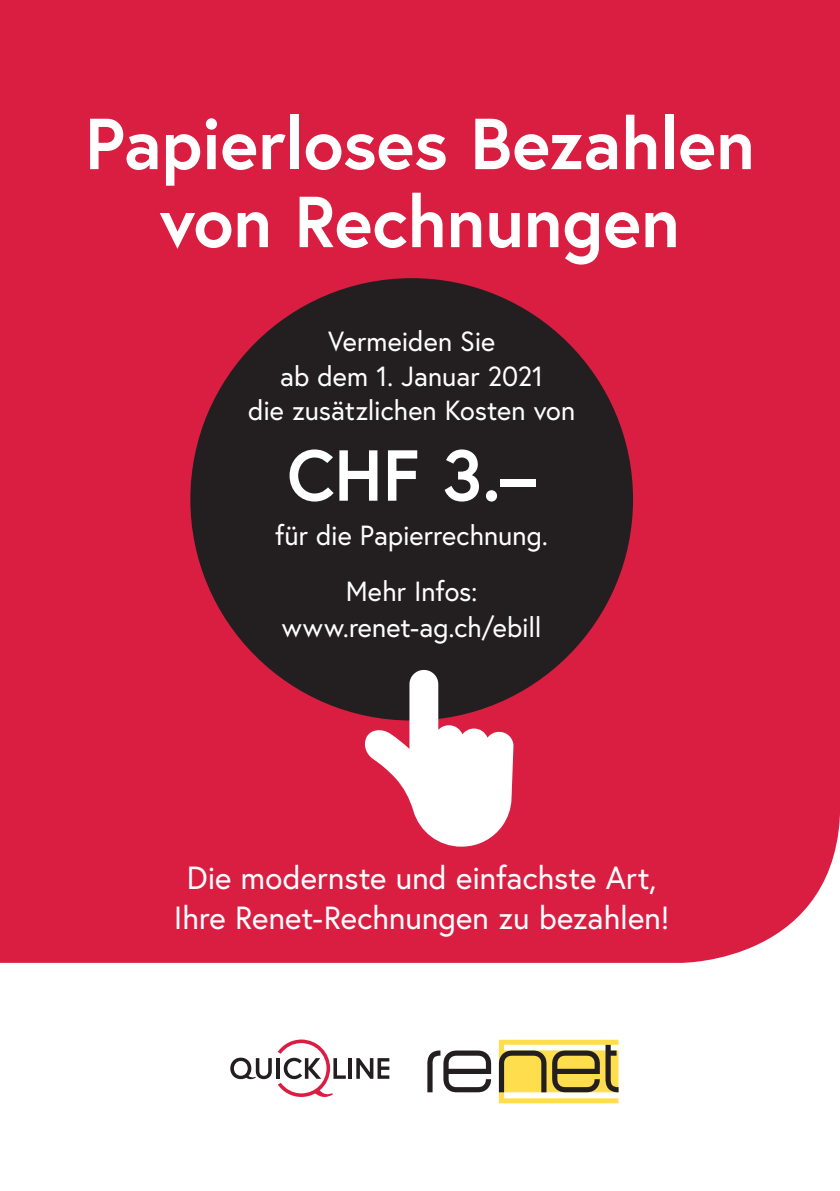
<style>
.page{position:relative;width:840px;height:1191px;background:#fff}
.page>*{position:absolute;margin:0;border:0;box-sizing:border-box;transform-origin:0 0}
.t1{font:700 72px/78px "Europa";letter-spacing:-.005em;color:#fff;text-align:center}
.t2{font:32px/40px "Europa";color:#fff;text-align:center}
.t3{font:27.6px/34.6px "Europa";color:#fff;text-align:center}
</style>
<div class="page">
<div style="left:0;top:0;width:839px;height:963px;background:#da1e42"></div>
<svg style="left:427px;top:1039px;width:191px;height:64px"></svg>
<hr style="left:348px;top:1058px;width:4px;height:20px;background:#231f20">
<svg style="left:356px;top:1058px;width:33px;height:20px"></svg>
<svg style="left:230px;top:1057px;width:41px;height:22px"></svg>
<hr style="left:276px;top:1058px;width:3px;height:20px;background:#231f20">
<svg style="left:277px;top:1039px;width:68px;height:58px"></svg>
<div style="left:190px;top:278px;width:442px;height:442px;background:#231f20;border-radius:50%"></div>
<svg style="left:362px;top:670px;width:151px;height:176px"></svg>
<h1 class="t1" style="left:85px;top:103px;width:671px">Papierloses Bezahlen von Rechnungen</h1>
<p class="t3" style="left:248px;top:324px;width:328px">Vermeiden Sie<br>ab dem 1. Januar 2021<br>die zusätzlichen Kosten von</p>
<h1 class="t1" style="left:287px;top:434px;width:250px">CHF 3.–</h1>
<p class="t3" style="left:275px;top:507px;width:274px;line-height:56px">für die Papierrechnung.<br>Mehr Infos:</p>
<p class="t3" style="left:282px;top:610px;width:261px">www.renet-ag.ch/ebill</p>
<p class="t2" style="left:174px;top:857px;width:496px">Die modernste und einfachste Art,<br>Ihre Renet-Rechnungen zu bezahlen!</p>
</div>
